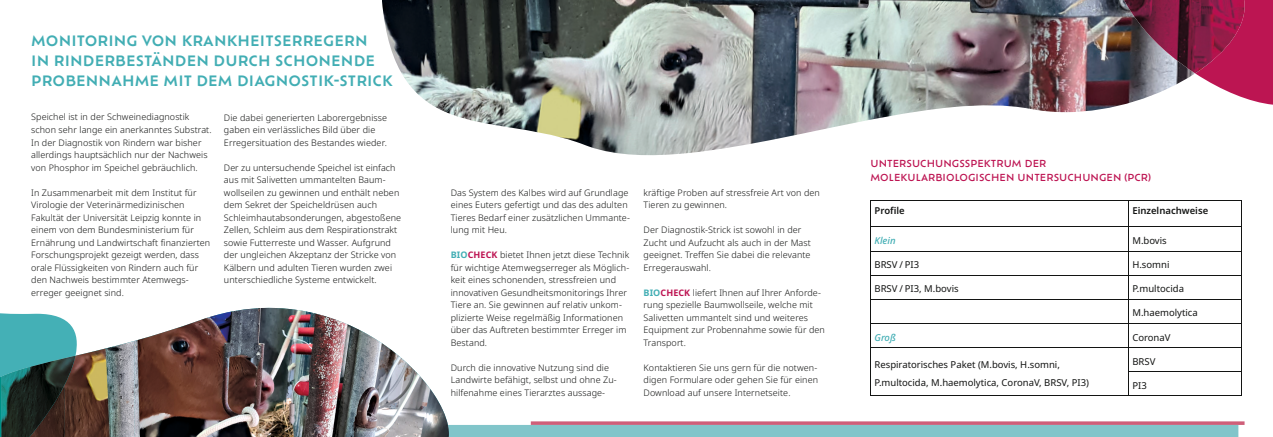
<style>
.page{position:relative;width:1273px;height:437px;background:#fff}
.page>*{position:absolute;margin:0;border:0;box-sizing:border-box;transform-origin:0 0}
.t1{font:600 14px/20px "Ofelia Text";letter-spacing:.01em;color:#42aeb4}
.t2{font:9.5px/18px "Noto Sans";color:#131413}
.t3{font:500 9.5px/14px "Ofelia Text";letter-spacing:.01em;color:#bd1452}
.t4{font:600 9.5px "Noto Sans";color:#131413}
.t5{font:italic 500 9.5px "Noto Sans";color:#42aeb4}
.t6{font:300 9px/12.5px "Noto Sans";letter-spacing:.01em;color:#131413}
.s1{font-weight:700;color:#42aeb4}
.s2{font-weight:700;color:#bd1452}
</style>
<div class="page">
<img style="left:382px;top:0;width:813px;height:156px">
<svg style="left:1195px;top:0;width:78px;height:105px"></svg>
<img style="left:1124px;top:0;width:124px;height:73px">
<svg style="left:449px;top:421px;width:795px;height:16px"></svg>
<img style="left:135px;top:307px;width:174px;height:130px">
<img style="left:134px;top:308px;width:175px;height:33px">
<img style="left:309px;top:312px;width:70px;height:125px">
<img style="left:81px;top:341px;width:54px;height:96px">
<img style="left:379px;top:341px;width:70px;height:96px">
<svg style="left:0;top:313px;width:81px;height:124px"></svg>
<img style="left:1px;top:355px;width:74px;height:82px">
<hr style="left:870px;top:251px;width:258px;height:1px;background:#131413">
<hr style="left:1128px;top:251px;width:114px;height:1px;background:#131413">
<hr style="left:870px;top:275px;width:258px;height:1px;background:#131413">
<hr style="left:1128px;top:275px;width:114px;height:1px;background:#131413">
<hr style="left:870px;top:299px;width:258px;height:1px;background:#131413">
<hr style="left:1128px;top:299px;width:114px;height:1px;background:#131413">
<hr style="left:870px;top:323px;width:258px;height:1px;background:#131413">
<hr style="left:1128px;top:323px;width:114px;height:1px;background:#131413">
<hr style="left:870px;top:347px;width:258px;height:1px;background:#131413">
<hr style="left:1128px;top:347px;width:114px;height:1px;background:#131413">
<hr style="left:1128px;top:371px;width:114px;height:1px;background:#131413">
<hr style="left:870px;top:395px;width:258px;height:1px;background:#131413">
<hr style="left:1128px;top:395px;width:114px;height:1px;background:#131413">
<hr style="left:870px;top:200px;width:258px;height:1px;background:#131413">
<svg style="left:870px;top:201px;width:1px;height:194px"></svg>
<hr style="left:1128px;top:200px;width:114px;height:1px;background:#131413">
<svg style="left:1128px;top:201px;width:1px;height:194px"></svg>
<svg style="left:1241px;top:201px;width:1px;height:194px"></svg>
<hr style="left:870px;top:227px;width:258px;height:1px;background:#131413">
<hr style="left:1128px;top:227px;width:114px;height:1px;background:#131413">
<h1 class="t1" style="left:31px;top:30px;width:363px">MONITORING VON KRANKHEITSERREGERN<br>IN RINDERBESTÄNDEN DURCH SCHONENDE<br>PROBENNAHME MIT DEM DIAGNOSTIK-STRICK</h1>
<p class="t6" style="left:31px;top:111px;width:182px">Speichel ist in der Schweinediagnostik schon sehr lange ein anerkanntes Substrat.<br>In der Diagnostik von Rindern war bisher allerdings hauptsächlich nur der Nachweis von Phosphor im Speichel gebräuchlich.</p>
<p class="t6" style="left:31px;top:186px;width:181px">In Zusammenarbeit mit dem Institut für Virologie der Veterinärmedizinischen Fakultät der Universität Leipzig konnte in einem von dem Bundesministerium für Ernährung und Landwirtschaft finanzierten Forschungsprojekt gezeigt werden, dass orale Flüssigkeiten von Rindern auch für den Nachweis bestimmter Atemwegs&shy;erreger geeignet sind.</p>
<p class="t6" style="left:224px;top:111px;width:165px">Die dabei generierten Laborergebnisse gaben ein verlässliches Bild über die<br>Erregersituation des Bestandes wieder.</p>
<p class="t6" style="left:224px;top:161px;width:179px">Der zu untersuchende Speichel ist einfach aus mit Salivetten ummantelten Baum&shy;wollseilen zu gewinnen und enthält neben dem Sekret der Speicheldrüsen auch Schleimhautabsonderungen, abgestoßene Zellen, Schleim aus dem Respirationstrakt sowie Futterreste und Wasser. Aufgrund der ungleichen Akzeptanz der Stricke von Kälbern und adulten Tieren wurden zwei unterschiedliche Systeme entwickelt.</p>
<p class="t3" style="left:870px;top:155px;width:282px">UNTERSUCHUNGSSPEKTRUM DER<br>MOLEKULARBIOLOGISCHEN UNTERSUCHUNGEN (PCR)</p>
<p class="t6" style="left:451px;top:186px;width:181px">Das System des Kalbes wird auf Grundlage eines Euters gefertigt und das des adulten Tieres Bedarf einer zusätzlichen Ummante&shy;lung mit Heu.</p>
<p class="t6" style="left:451px;top:249px;width:180px"><span class="s1">BIO</span><span class="s2">CHECK</span> bietet Ihnen jetzt diese Technik für wichtige Atemwegserreger als Möglich&shy;keit eines schonenden, stressfreien und innovativen Gesundheitsmonitorings Ihrer Tiere an. Sie gewinnen auf relativ unkom&shy;plizierte Weise regelmäßig Informationen über das Auftreten bestimmter Erreger im Bestand.</p>
<p class="t6" style="left:451px;top:361px;width:168px">Durch die innovative Nutzung sind die<br>Landwirte befähigt, selbst und ohne Zu&shy;hilfenahme eines Tierarztes aussage-</p>
<p class="t6" style="left:643px;top:186px;width:178px">kräftige Proben auf stressfreie Art von den<br>Tieren zu gewinnen.</p>
<p class="t6" style="left:643px;top:224px;width:169px">Der Diagnostik-Strick ist sowohl in der Zucht und Aufzucht als auch in der Mast geeignet. Treffen Sie dabei die relevante Erregerauswahl.</p>
<p class="t6" style="left:643px;top:286px;width:183px"><span class="s1">BIO</span><span class="s2">CHECK</span> liefert Ihnen auf Ihrer Anforde&shy;rung spezielle Baumwollseile, welche mit Salivetten ummantelt sind und weiteres Equipment zur Probennahme sowie für den Transport.</p>
<p class="t6" style="left:643px;top:361px;width:176px;text-align:justify">Kontaktieren Sie uns gern für die notwen&shy;digen Formulare oder gehen Sie für einen Download auf unsere Internetseite.</p>
<p class="t4" style="left:874px;top:204px;width:32px">Profile</p>
<p class="t4" style="left:1132px;top:204px;width:77px">Einzelnachweise</p>
<p class="t5" style="left:874px;top:234px;width:23px">Klein</p>
<p class="t2" style="left:1132px;top:232px;width:36px">M.bovis</p>
<p class="t2" style="left:874px;top:256px;width:46px">BRSV / PI3</p>
<p class="t2" style="left:1132px;top:256px;width:39px">H.somni</p>
<p class="t2" style="left:874px;top:280px;width:86px">BRSV / PI3, M.bovis</p>
<p class="t2" style="left:1132px;top:280px;width:53px">P.multocida</p>
<p class="t2" style="left:1132px;top:304px;width:67px">M.haemolytica</p>
<p class="t5" style="left:874px;top:330px;width:23px">Groß</p>
<p class="t2" style="left:1132px;top:328px;width:40px">CoronaV</p>
<p class="t2" style="left:874px;top:355px;width:216px">Respiratorisches Paket (M.bovis, H.somni,<br>P.multocida, M.haemolytica, CoronaV, BRSV, PI3)</p>
<p class="t2" style="left:1132px;top:352px;width:24px">BRSV</p>
<p class="t2" style="left:1132px;top:376px;width:16px">PI3</p>
</div>
